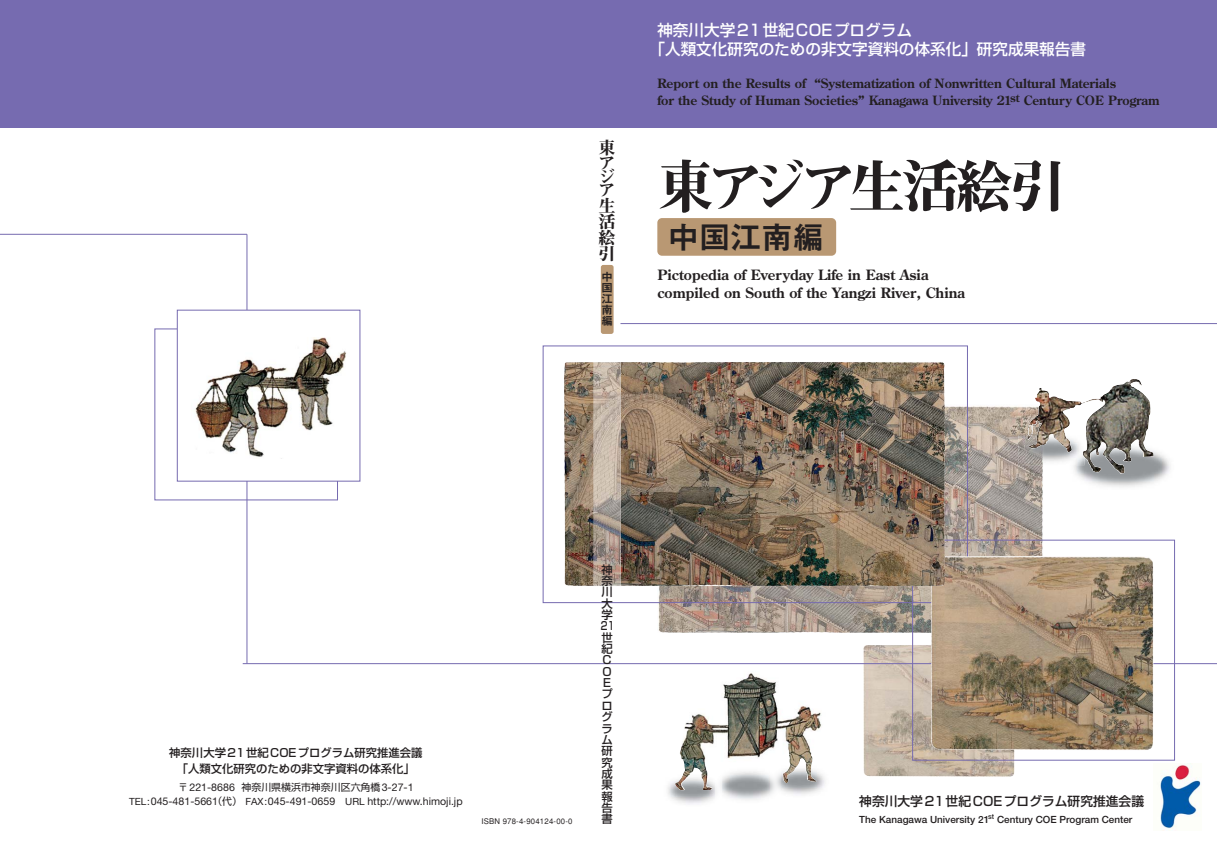
<style>
.page{position:relative;width:1217px;height:841px;background:#fff}
.page>*{position:absolute;margin:0;border:0;box-sizing:border-box;transform-origin:0 0}
.t1{font:56.7px "Midashi Min MA31";letter-spacing:-.115em;color:#231f20}
.t2{font:31.2px "Midashi Go MB31";color:#231f20}
.t3{font:17px/14.3px "Midashi Min MA31";color:#231f20;text-align:justify}
.t4{font:500 15.6px/18.4px "Shin Go";color:#fff}
.t5{font:700 14.2px/18.4px "Century Old Style";color:#231f20}
.t6{font:700 12.8px/17px "Century Old Style";color:#231f20}
.t7{font:500 12.8px "Shin Go";color:#231f20}
.t8{font:500 11.3px/11.3px "Shin Go";color:#231f20;text-align:center}
.t9{font:11.3px/11.1px "Midashi Go MB31";color:#231f20;text-align:justify}
.t10{font:10.6px "Helvetica Neue";color:#231f20}
.t11{font:500 9.9px "Helvetica Neue";color:#231f20}
.t12{font:9.9px "Shin Go";color:#231f20}
.t13{font:500 7.8px "Gothic BBB";letter-spacing:.025em;color:#231f20}
.s1{font-family:"Helvetica Neue";font-size:10.6px}
.s2{font-size:9.9px}
.s3{font-family:"Shin Go";font-size:9.9px}
</style>
<div class="page">
<div style="left:154px;top:329px;width:184px;height:171px;border:1px solid #766bb0"></div>
<img style="left:863px;top:761px;width:152px;height:16px">
<div style="left:0;top:0;width:1217px;height:127px;background:#766bb0"></div>
<img style="left:1160px;top:763px;width:41px;height:68px">
<div style="left:657px;top:218px;width:179px;height:38px;background:#b99873;border-radius:5px"></div>
<div style="left:601px;top:265px;width:13px;height:69px;background:#b99873;border-radius:2px"></div>
<svg style="left:542px;top:345px;width:633px;height:416px"></svg>
<hr style="left:0;top:234px;width:247px;height:1px;background:#766bb0">
<hr style="left:620px;top:323px;width:597px;height:1px;background:#766bb0">
<hr style="left:243px;top:663px;width:974px;height:1px;background:#766bb0">
<hr style="left:247px;top:234px;width:1px;height:430px;background:#766bb0">
<div style="left:177px;top:310px;width:183px;height:171px;background:#fff"></div>
<img style="left:195px;top:338px;width:151px;height:119px">
<div style="left:177px;top:310px;width:183px;height:172px;border:1px solid #766bb0"></div>
<img style="left:929px;top:556px;width:224px;height:195px">
<img style="left:667px;top:781px;width:48px;height:23px">
<img style="left:675px;top:670px;width:152px;height:120px">
<img style="left:564px;top:362px;width:381px;height:224px">
<img style="left:594px;top:362px;width:27px;height:224px">
<h3 class="t3" style="left:599px;top:143px;width:19px">東アジア</h3>
<h3 class="t3" style="left:599px;top:200px;width:19px;line-height:16.2px">生活絵引</h3>
<p class="t9" style="left:602px;top:273px;width:13px">中国江南編</p>
<p class="t4" style="left:650px;top:23px;width:438px;text-indent:8px">神奈川大学21世紀COEプログラム<br>「人類文化研究のための非文字資料の体系化」研究成果報告書</p>
<p class="t6" style="left:657px;top:76px;width:504px">Report on the Results of “Systematization of Nonwritten Cultural Materials<br>for the Study of Human Societies” Kanagawa University 21<sup>st</sup> Century COE Program</p>
<h1 class="t1" style="left:657px;top:166px;width:411px">東アジア生活絵引</h1>
<h2 class="t2" style="left:668px;top:225px;width:157px">中国江南編</h2>
<p class="t5" style="left:657px;top:267px;width:309px">Pictopedia of Everyday Life in East Asia compiled on South of the Yangzi River, China</p>
<p class="t8" style="left:169px;top:746px;width:255px;line-height:15.6px">神奈川大学21世紀COEプログラム研究推進会議「人類文化研究のための非文字資料の体系化」</p>
<p class="t12" style="left:178px;top:784px;width:237px">〒<span class="s1">221-8686</span> 神奈川県横浜市神奈川区六角橋<span class="s1">3-27-1</span></p>
<p class="t10" style="left:129px;top:798px;width:335px"><span class="s2">TEL :</span> 045-481-5661<span class="s3">（代）</span> <span class="s2">FAX :</span> 045-491-0659 <span class="s2">URL</span> http://www.himoji.jp</p>
<p class="t13" style="left:481px;top:818px;width:93px">ISBN 978-4-904124-00-0</p>
<p class="t8" style="left:601px;top:565px;width:15px;text-align:left">神奈川大学<br>21世紀<br>C<br>O<br>Eプログラム研究成果報告書</p>
<p class="t7" style="left:859px;top:796px;width:286px">神奈川大学21世紀COEプログラム研究推進会議</p>
<p class="t11" style="left:859px;top:816px;width:275px">The Kanagawa University 21<sup>st</sup> Century COE Program Center</p>
</div>
